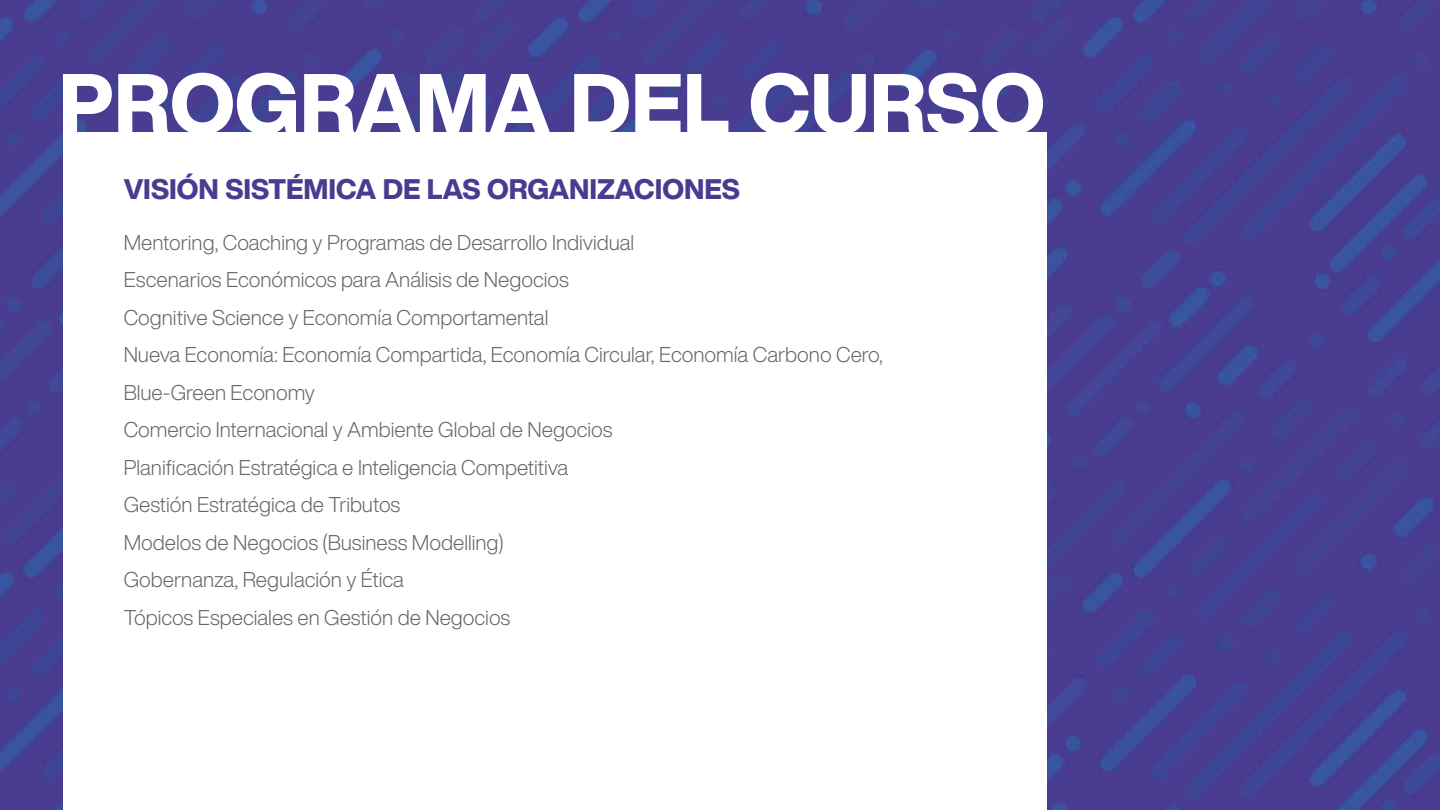
<style>
.page{position:relative;width:1440px;height:810px;background:#fff}
.page>*{position:absolute;margin:0;border:0;box-sizing:border-box;transform-origin:0 0}
.t1{font:800 83.25px "Helvetica Now Display";color:#fff}
.t2{font:800 27.83px "Helvetica Now Display";color:#493c90}
.t3{font:300 21px/37.5px "Helvetica Now Display";color:#666}
</style>
<div class="page">
<img style="left:0;top:0;width:1440px;height:810px">
<div style="left:64px;top:133px;width:983px;height:677px;background:#fff"></div>
<h1 class="t1" style="left:59px;top:46px;width:988px">PROGRAMA DEL CURSO</h1>
<h2 class="t2" style="left:124px;top:170px;width:618px">VISIÓN SISTÉMICA DE LAS ORGANIZACIONES</h2>
<p class="t3" style="left:124px;top:224px;width:761px">Mentoring, Coaching y Programas de Desarrollo Individual<br>Escenarios Económicos para Análisis de Negocios<br>Cognitive Science y Economía Comportamental<br>Nueva Economía: Economía Compartida, Economía Circular, Economía Carbono Cero, Blue-Green Economy<br>Comercio Internacional y Ambiente Global de Negocios<br>Planificación Estratégica e Inteligencia Competitiva<br>Gestión Estratégica de Tributos<br>Modelos de Negocios (Business Modelling)<br>Gobernanza, Regulación y Ética<br>Tópicos Especiales en Gestión de Negocios</p>
</div>
